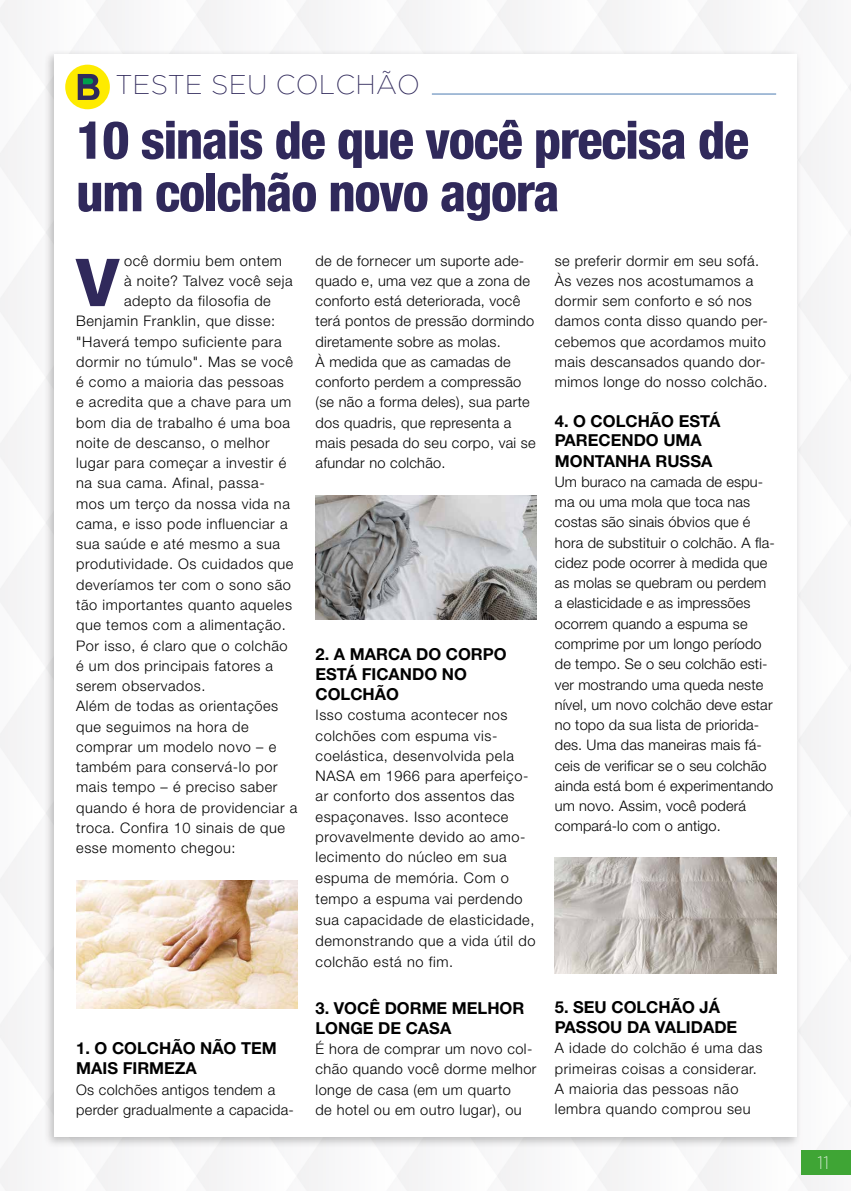
<style>
.page{position:relative;width:851px;height:1191px;background:#fff}
.page>*{position:absolute;margin:0;border:0;box-sizing:border-box;transform-origin:0 0}
.t1{font:800 66.15px "Helvetica Neue LT Std";color:#30295b}
.t2{font:800 condensed 52.5px/52.5px "Helvetica Neue LT Std";letter-spacing:-.025em;color:#30295b}
.t3{font:200 27px "Gotham";letter-spacing:.01em;color:#30295b}
.t4{font:200 18px "Gotham";color:#fff}
.t5{font:700 16.5px/19.8px "Helvetica Neue LT Std";color:#000}
.t6{font:300 14.55px/20.5px "Helvetica Neue LT Std";letter-spacing:.04em;color:#000}
.t7{font:300 14.55px/20.2px "Helvetica Neue LT Std";letter-spacing:.01em;color:#000}
.t8{font:300 14.55px/20.2px "Helvetica Neue LT Std";letter-spacing:.02em;color:#000}
</style>
<div class="page">
<div style="left:44px;top:49px;width:758px;height:1099px;background:#000;opacity:.24"></div>
<div style="left:55px;top:54px;width:741px;height:1083px;background:#fff"></div>
<div style="left:801px;top:1150px;width:49px;height:25px;background:#3fa535"></div>
<svg style="left:65px;top:65px;width:45px;height:44px"></svg>
<img style="left:76px;top:880px;width:221px;height:128px">
<img style="left:315px;top:495px;width:221px;height:125px">
<img style="left:554px;top:858px;width:222px;height:115px">
<hr style="left:432px;top:94px;width:344px;height:1px;background:#4d7bb1">
<h3 class="t3" style="left:116px;top:69px;width:306px">TESTE SEU COLCHÃO</h3>
<h2 class="t2" style="left:76px;top:113px;width:674px">10 sinais de que você precisa de um colchão novo agora</h2>
<h1 class="t1" style="left:76px;top:243px;width:44px">V</h1>
<p class="t6" style="left:124px;top:250px;width:159px">ocê dormiu bem ontem</p>
<p class="t6" style="left:124px;top:270px;width:170px">à noite? Talvez você seja</p>
<p class="t6" style="left:124px;top:290px;width:148px">adepto da filosofia de</p>
<p class="t6" style="left:76px;top:311px;width:201px">Benjamin Franklin, que disse:</p>
<p class="t6" style="left:76px;top:331px;width:207px">"Haverá tempo suficiente para</p>
<p class="t6" style="left:76px;top:351px;width:218px">dormir no túmulo". Mas se você</p>
<p class="t6" style="left:76px;top:371px;width:209px">é como a maioria das pessoas</p>
<p class="t6" style="left:76px;top:392px;width:217px">e acredita que a chave para um</p>
<p class="t6" style="left:76px;top:412px;width:215px">bom dia de trabalho é uma boa</p>
<p class="t6" style="left:76px;top:432px;width:195px">noite de descanso, o melhor</p>
<p class="t6" style="left:76px;top:452px;width:211px">lugar para começar a investir é</p>
<p class="t6" style="left:76px;top:473px;width:190px">na sua cama. Afinal, passa-</p>
<p class="t6" style="left:76px;top:493px;width:215px">mos um terço da nossa vida na</p>
<p class="t6" style="left:76px;top:513px;width:213px">cama, e isso pode influenciar a</p>
<p class="t6" style="left:76px;top:533px;width:205px">sua saúde e até mesmo a sua</p>
<p class="t6" style="left:76px;top:554px;width:219px">produtividade. Os cuidados que</p>
<p class="t6" style="left:76px;top:574px;width:216px">deveríamos ter com o sono são</p>
<p class="t6" style="left:76px;top:594px;width:217px">tão importantes quanto aqueles</p>
<p class="t6" style="left:76px;top:614px;width:211px">que temos com a alimentação.</p>
<p class="t6" style="left:76px;top:635px;width:213px">Por isso, é claro que o colchão</p>
<p class="t6" style="left:76px;top:655px;width:198px">é um dos principais fatores a</p>
<p class="t6" style="left:76px;top:675px;width:131px">serem observados.</p>
<p class="t6" style="left:76px;top:695px;width:203px">Além de todas as orientações</p>
<p class="t6" style="left:76px;top:716px;width:174px">que seguimos na hora de</p>
<p class="t6" style="left:76px;top:736px;width:201px">comprar um modelo novo – e</p>
<p class="t6" style="left:76px;top:756px;width:203px">também para conservá-lo por</p>
<p class="t6" style="left:76px;top:776px;width:203px">mais tempo – é preciso saber</p>
<p class="t6" style="left:76px;top:797px;width:222px">quando é hora de providenciar a</p>
<p class="t6" style="left:76px;top:817px;width:210px">troca. Confira 10 sinais de que</p>
<p class="t6" style="left:76px;top:837px;width:161px">esse momento chegou:</p>
<p class="t5" style="left:76px;top:1037px;width:202px;line-height:20.2px">1. O COLCHÃO NÃO TEM<br>MAIS FIRMEZA</p>
<p class="t8" style="left:76px;top:1079px;width:219px">Os colchões antigos tendem a perder gradualmente a capacida-</p>
<p class="t8" style="left:315px;top:250px;width:222px">de de fornecer um suporte ade&shy;quado e, uma vez que a zona de conforto está deteriorada, você terá pontos de pressão dormindo diretamente sobre as molas.<br>À medida que as camadas de conforto perdem a compressão (se não a forma deles), sua parte dos quadris, que representa a mais pesada do seu corpo, vai se afundar no colchão.</p>
<p class="t5" style="left:315px;top:644px;width:193px">2. A MARCA DO CORPO<br>ESTÁ FICANDO NO<br>COLCHÃO</p>
<p class="t6" style="left:315px;top:704px;width:221px">Isso costuma acontecer nos colchões com espuma vis&shy;coelástica, desenvolvida pela<br>NASA em 1966 para aperfeiço&shy;ar conforto dos assentos das espaçonaves. Isso acontece provavelmente devido ao amo&shy;lecimento do núcleo em sua espuma de memória. Com o tempo a espuma vai perdendo sua capacidade de elasticidade, demonstrando que a vida útil do colchão está no fim.</p>
<p class="t5" style="left:315px;top:997px;width:210px;line-height:20.2px">3. VOCÊ DORME MELHOR<br>LONGE DE CASA</p>
<p class="t6" style="left:315px;top:1038px;width:222px">É hora de comprar um novo col&shy;chão quando você dorme melhor longe de casa (em um quarto<br>de hotel ou em outro lugar), ou</p>
<p class="t6" style="left:554px;top:250px;width:215px">se preferir dormir em seu sofá.<br>Às vezes nos acostumamos a dormir sem conforto e só nos damos conta disso quando per&shy;cebemos que acordamos muito mais descansados quando dor&shy;mimos longe do nosso colchão.</p>
<p class="t5" style="left:554px;top:411px;width:167px">4. O COLCHÃO ESTÁ<br>PARECENDO UMA<br>MONTANHA RUSSA</p>
<p class="t7" style="left:554px;top:471px;width:221px">Um buraco na camada de espu&shy;ma ou uma mola que toca nas costas são sinais óbvios que é hora de substituir o colchão. A fla&shy;cidez pode ocorrer à medida que as molas se quebram ou perdem a elasticidade e as impressões ocorrem quando a espuma se comprime por um longo período de tempo. Se o seu colchão esti&shy;ver mostrando uma queda neste nível, um novo colchão deve estar no topo da sua lista de priorida&shy;des. Uma das maneiras mais fá&shy;ceis de verificar se o seu colchão ainda está bom é experimentando um novo. Assim, você poderá compará-lo com o antigo.</p>
<p class="t5" style="left:554px;top:996px;width:184px;line-height:20.2px">5. SEU COLCHÃO JÁ<br>PASSOU DA VALIDADE</p>
<p class="t6" style="left:554px;top:1037px;width:209px">A idade do colchão é uma das primeiras coisas a considerar.<br>A maioria das pessoas não lembra quando comprou seu</p>
<p class="t4" style="left:817px;top:1153px;width:13px">11</p>
</div>
